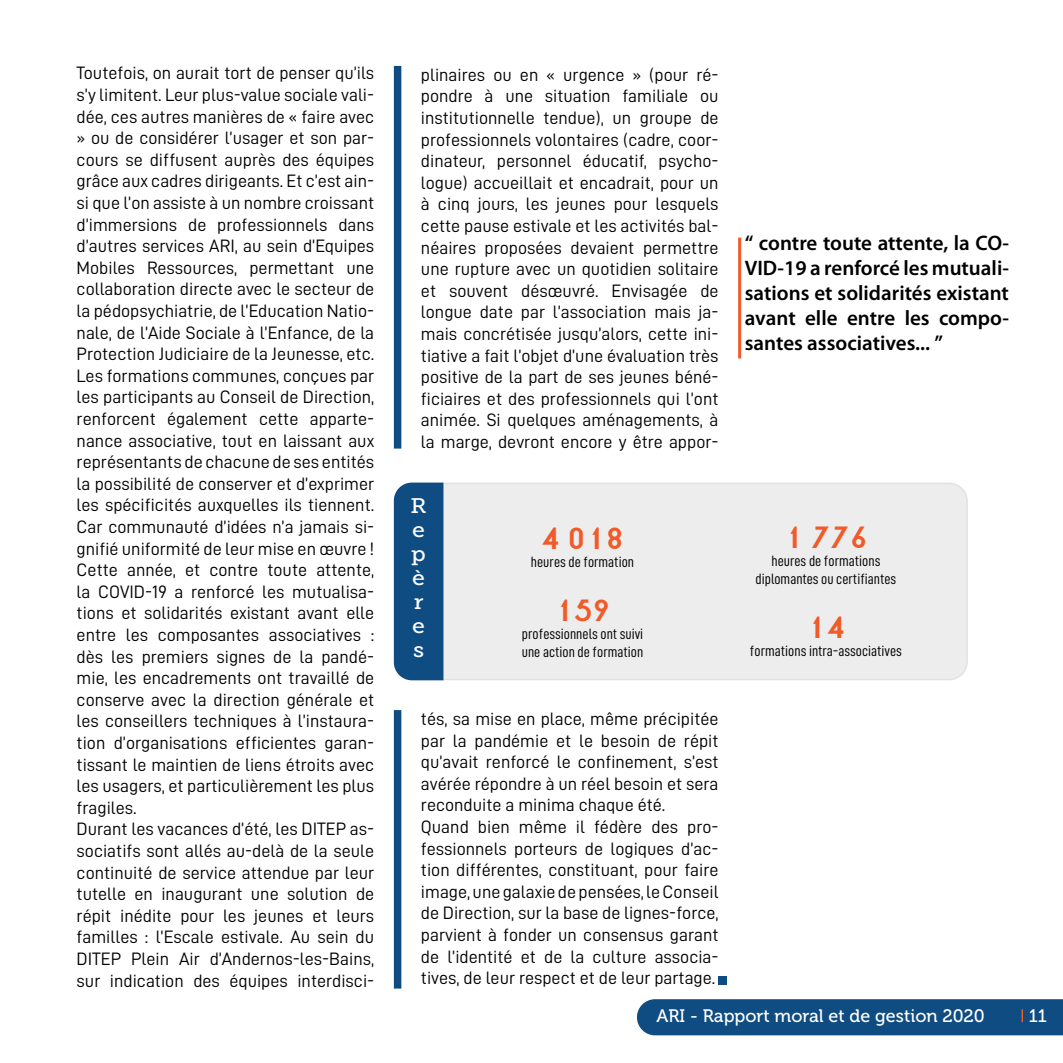
<style>
.page{position:relative;width:1063px;height:1063px;background:#fff}
.page>*{position:absolute;margin:0;border:0;box-sizing:border-box;transform-origin:0 0}
.t1{font:700 30px "LRT Oksana";color:#f15a29}
.t2{font:600 21px/25.2px "Myriad Pro";color:#000;text-align:justify}
.t3{font:21px/24px "Museo Slab 500";color:#fff;scale:1.1 1}
.t4{font:18px/21.6px "D DIN";color:#000}
.t5{font:18px "Museo 500";color:#fff}
.t6{font:15px/18px "D DIN Condensed";color:#000}
</style>
<div class="page">
<div style="left:637px;top:999px;width:426px;height:36px;background:#0f4c81"></div>
<hr style="left:738px;top:238px;width:3px;height:120px;background:#f15a29">
<div style="left:394px;top:66px;width:7px;height:383px;background:#0f4c81"></div>
<div style="left:394px;top:710px;width:7px;height:279px;background:#0f4c81"></div>
<div style="left:719px;top:976px;width:8px;height:8px;background:#0f4c81"></div>
<div style="left:395px;top:483px;width:572px;height:197px;background:#ededed;border-radius:18px"></div>
<div style="left:394px;top:483px;width:574px;height:197px;border:2px solid #3c3c3b;border-radius:18px"></div>
<div style="left:394px;top:483px;width:49px;height:197px;background:#0f4c81"></div>
<p class="t4" style="left:77px;top:62px;width:299px">Toutefois, on aurait tort de penser qu’ils s’y limitent. Leur plus-value sociale vali&shy;dée, ces autres manières de « faire avec » ou de considérer l’usager et son par&shy;cours se diffusent auprès des équipes grâce aux cadres dirigeants. Et c’est ain&shy;si que l’on assiste à un nombre croissant d’immersions de professionnels dans d’autres services ARI, au sein d’Equipes Mobiles Ressources, permettant une collaboration directe avec le secteur de la pédopsychiatrie, de l’Education Natio&shy;nale, de l’Aide Sociale à l’Enfance, de la Protection Judiciaire de la Jeunesse, etc.<br>Les formations communes, conçues par les participants au Conseil de Direction, renforcent également cette apparte&shy;nance associative, tout en laissant aux représentants de chacune de ses entités la possibilité de conserver et d’exprimer les spécificités auxquelles ils tiennent.<br>Car communauté d’idées n’a jamais si&shy;gnifié uniformité de leur mise en œuvre !<br>Cette année, et contre toute attente, la COVID-19 a renforcé les mutualisa&shy;tions et solidarités existant avant elle entre les composantes associatives : dès les premiers signes de la pandé&shy;mie, les encadrements ont travaillé de conserve avec la direction générale et les conseillers techniques à l’instaura&shy;tion d’organisations efficientes garan&shy;tissant le maintien de liens étroits avec les usagers, et particulièrement les plus fragiles.<br>Durant les vacances d’été, les DITEP as&shy;sociatifs sont allés au-delà de la seule continuité de service attendue par leur tutelle en inaugurant une solution de répit inédite pour les jeunes et leurs familles : l’Escale estivale. Au sein du DITEP Plein Air d’Andernos-les-Bains, sur indication des équipes interdisci-</p>
<p class="t4" style="left:421px;top:64px;width:299px;text-align:justify">plinaires ou en « urgence » (pour ré&shy;pondre à une situation familiale ou institutionnelle tendue), un groupe de professionnels volontaires (cadre, coor&shy;dinateur, personnel éducatif, psycho&shy;logue) accueillait et encadrait, pour un à cinq jours, les jeunes pour lesquels cette pause estivale et les activités bal&shy;néaires proposées devaient permettre une rupture avec un quotidien solitaire et souvent désœuvré. Envisagée de longue date par l’association mais ja&shy;mais concrétisée jusqu’alors, cette ini&shy;tiative a fait l’objet d’une évaluation très positive de la part de ses jeunes béné&shy;ficiaires et des professionnels qui l’ont animée. Si quelques aménagements, à la marge, devront encore y être appor-</p>
<p class="t3" style="left:411px;top:494px;width:16px">R e p è r e s</p>
<h1 class="t1" style="left:541px;top:515px;width:85px">4 018</h1>
<p class="t6" style="left:531px;top:553px;width:105px">heures de formation</p>
<h1 class="t1" style="left:554px;top:587px;width:58px">159</h1>
<p class="t6" style="left:522px;top:625px;width:123px">professionnels ont suivi une action de formation</p>
<p class="t4" style="left:421px;top:708px;width:299px">tés, sa mise en place, même précipitée par la pandémie et le besoin de répit qu’avait renforcé le confinement, s’est avérée répondre à un réel besoin et sera reconduite a minima chaque été.<br>Quand bien même il fédère des pro&shy;fessionnels porteurs de logiques d’ac&shy;tion différentes, constituant, pour faire image, une galaxie de pensées, le Conseil de Direction, sur la base de lignes-force, parvient à fonder un consensus garant de l’identité et de la culture associa&shy;tives, de leur respect et de leur partage.</p>
<p class="t2" style="left:745px;top:229px;width:266px">‘‘ contre toute attente, la CO-VID-19 a renforcé les mutuali&shy;sations et solidarités existant avant elle entre les compo&shy;santes associatives... ’’</p>
<h1 class="t1" style="left:784px;top:513px;width:86px">1 776</h1>
<p class="t6" style="left:756px;top:552px;width:142px;text-align:center">heures de formations diplomantes ou certifiantes</p>
<h1 class="t1" style="left:807px;top:603px;width:40px">14</h1>
<p class="t6" style="left:750px;top:642px;width:154px">formations intra-associatives</p>
<p class="t5" style="left:657px;top:1006px;width:330px">ARI - Rapport moral et de gestion 2020</p>
<p class="t5" style="left:1029px;top:1006px;width:20px">11</p>
</div>
